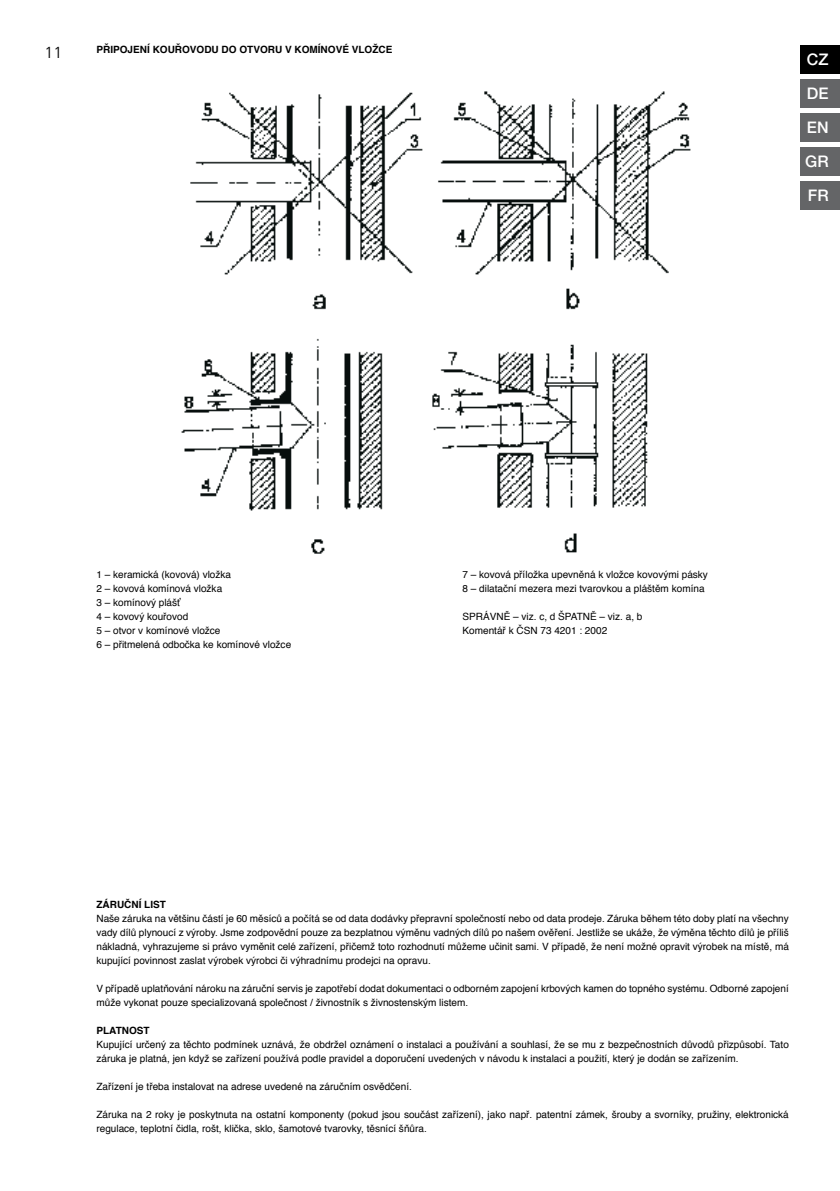
<style>
.page{position:relative;width:840px;height:1191px;background:#fff}
.page>*{position:absolute;margin:0;border:0;box-sizing:border-box;transform-origin:0 0}
.t1{font:500 16px/34px "Helvetica Neue LT Pro";color:#fff;text-align:justify}
.t2{font:300 16px "Frutiger CE";color:#000}
.t3{font:10px/14px "Helvetica";color:#000}
.t4{font:700 10px "Helvetica";color:#000}
</style>
<div class="page">
<img style="left:181px;top:91px;width:510px;height:463px">
<div style="left:799px;top:45px;width:40px;height:29px;background:#000"></div>
<div style="left:799px;top:79px;width:40px;height:29px;background:#646567"></div>
<div style="left:799px;top:113px;width:40px;height:29px;background:#646567"></div>
<div style="left:799px;top:147px;width:40px;height:29px;background:#646567"></div>
<div style="left:799px;top:181px;width:40px;height:29px;background:#646567"></div>
<h1 class="t2" style="left:45px;top:43px;width:19px">11</h1>
<p class="t4" style="left:96px;top:41px;width:297px">PŘIPOJENÍ KOUŘOVODU DO OTVORU V KOMÍNOVÉ VLOŽCE</p>
<h1 class="t1" style="left:804px;top:42px;width:25px">CZ DE EN GR FR</h1>
<p class="t3" style="left:96px;top:568px;width:196px">1 – keramická (kovová) vložka<br>2 – kovová komínová vložka<br>3 – komínový plášť<br>4 – kovový kouřovod<br>5 – otvor v komínové vložce<br>6 – přitmelená odbočka ke komínové vložce</p>
<p class="t3" style="left:462px;top:568px;width:247px">7 – kovová příložka upevněná k vložce kovovými pásky<br>8 – dilatační mezera mezi tvarovkou a pláštěm komína</p>
<p class="t3" style="left:462px;top:610px;width:181px">SPRÁVNĚ – viz. c, d ŠPATNĚ – viz. a, b<br>Komentář k ČSN 73 4201 : 2002</p>
<p class="t4" style="left:96px;top:896px;width:71px">ZÁRUČNÍ LIST</p>
<p class="t3" style="left:96px;top:911px;width:693px;text-align:justify">Naše záruka na většinu částí je 60 měsíců a počítá se od data dodávky přepravní společností nebo od data prodeje. Záruka během této doby platí na všechny vady dílů plynoucí z výroby. Jsme zodpovědní pouze za bezplatnou výměnu vadných dílů po našem ověření. Jestliže se ukáže, že výměna těchto dílů je příliš nákladná, vyhrazujeme si právo vyměnit celé zařízení, přičemž toto rozhodnutí můžeme učinit sami. V případě, že není možné opravit výrobek na místě, má kupující povinnost zaslat výrobek výrobci či výhradnímu prodejci na opravu.</p>
<p class="t3" style="left:96px;top:981px;width:693px">V případě uplatňování nároku na záruční servis je zapotřebí dodat dokumentaci o odborném zapojení krbových kamen do topného systému. Odborné zapojení může vykonat pouze specializovaná společnost / živnostník s živnostenským listem.</p>
<p class="t4" style="left:96px;top:1022px;width:55px">PLATNOST</p>
<p class="t3" style="left:96px;top:1037px;width:693px">Kupující určený za těchto podmínek uznává, že obdržel oznámení o instalaci a používání a souhlasí, že se mu z bezpečnostních důvodů přizpůsobí. Tato záruka je platná, jen když se zařízení používá podle pravidel a doporučení uvedených v návodu k instalaci a použití, který je dodán se zařízením.</p>
<p class="t3" style="left:96px;top:1079px;width:317px">Zařízení je třeba instalovat na adrese uvedené na záručním osvědčení.</p>
<p class="t3" style="left:96px;top:1107px;width:693px">Záruka na 2 roky je poskytnuta na ostatní komponenty (pokud jsou součást zařízení), jako např. patentní zámek, šrouby a svorníky, pružiny, elektronická regulace, teplotní čidla, rošt, klička, sklo, šamotové tvarovky, těsnící šňůra.</p>
</div>
